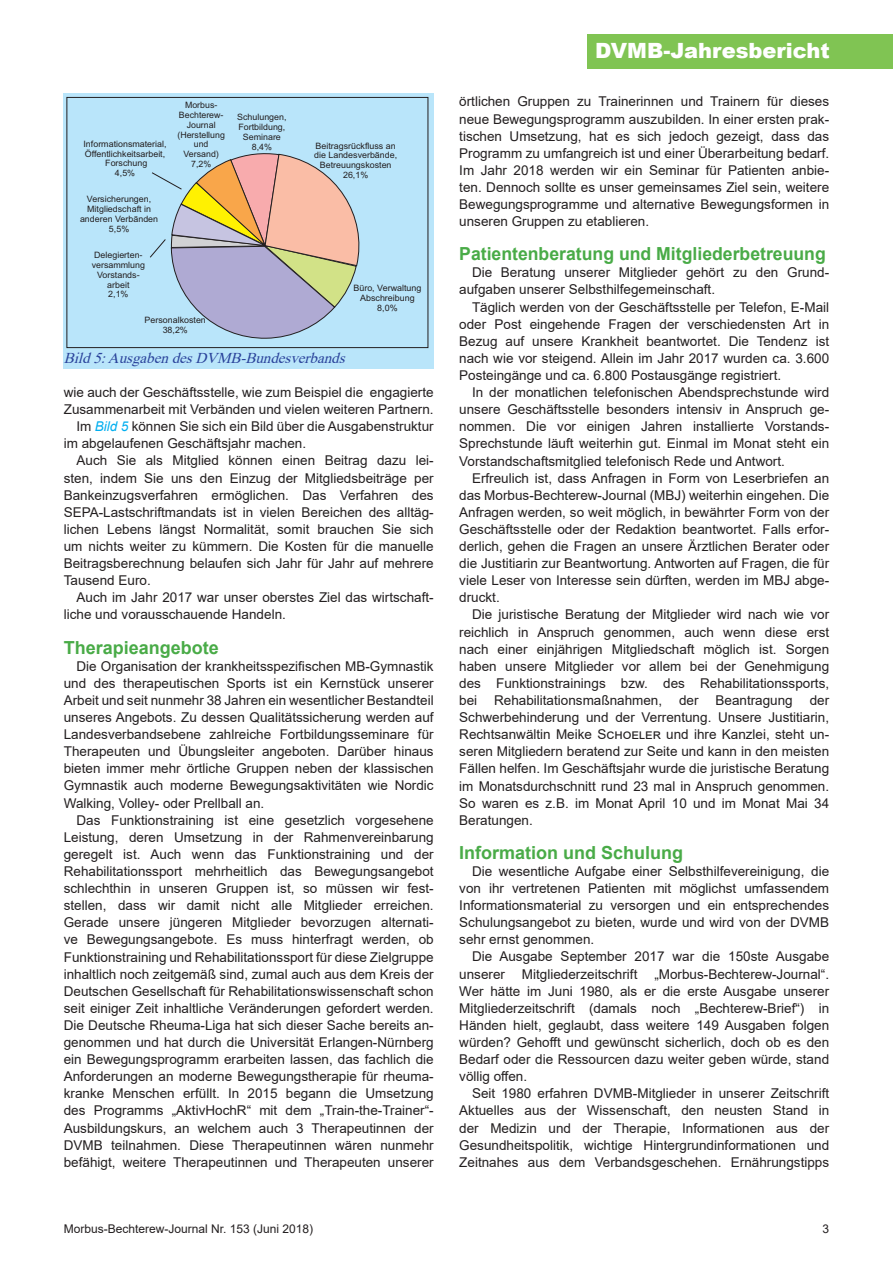
<style>
.page{position:relative;width:893px;height:1263px;background:#fff}
.page>*{position:absolute;margin:0;border:0;box-sizing:border-box;transform-origin:0 0}
.t1{font:900 21px "Arial";color:#fff}
.t2{font:700 18px "Arial";color:#49ab47}
.t3{font:italic 15px "Times New Roman";color:#2a439b}
.t4{font:13.5px/17.1px "Arial";color:#231f20;text-align:justify}
.t5{font:12px "Arial";color:#231f20}
.t6{font:8.85px/9.9px "Arial";color:#231f20;text-align:center}
.t7{font:8.7px/9.8px "Arial";color:#231f20;text-align:center}
.s1{font-style:italic;color:#00aeef}
</style>
<div class="page">
<div style="left:587px;top:34px;width:306px;height:34px;background:#80c453"></div>
<div style="left:63px;top:94px;width:371px;height:275px;background:#b9e5fa"></div>
<div style="left:67px;top:97px;width:361px;height:251px;border:1px solid #231f20"></div>
<svg style="left:150px;top:153px;width:210px;height:186px"></svg>
<p class="t7" style="left:83px;top:139px;width:85px">Informationsmaterial,<br>Öffentlichkeitsarbeit,<br>Forschung<br>4,5%</p>
<p class="t7" style="left:80px;top:194px;width:80px">Versicherungen,<br>Mitgliedschaft in anderen Verbänden<br>5,5%</p>
<p class="t7" style="left:92px;top:250px;width:55px">Delegierten&shy;versammlung<br>Vorstands&shy;arbeit<br>2,1%</p>
<p class="t7" style="left:177px;top:100px;width:49px">Morbus-<br>Bechterew-<br>Journal (Herstellung und<br>Versand)<br>7,2%</p>
<p class="t7" style="left:145px;top:315px;width:63px">Personalkosten<br>38,2%</p>
<p class="t7" style="left:237px;top:112px;width:51px">Schulungen,<br>Fortbildung,<br>Seminare<br>8,4%</p>
<p class="t7" style="left:314px;top:141px;width:85px">Beitragsrückfluss an die Landesverbände,<br>Betreuungskosten<br>26,1%</p>
<p class="t6" style="left:353px;top:283px;width:70px">Büro, Verwaltung<br>Abschreibung<br>8,0%</p>
<p class="t3" style="left:64px;top:347px;width:288px">Bild5:AusgabendesDVMB-Bundesverbands</p>
<p class="t4" style="left:64px;top:384px;width:371px">wie auch der Geschäftsstelle, wie zum Beispiel die engagierte</p>
<p class="t4" style="left:64px;top:401px;width:371px">Zusammenarbeit mit Verbänden und vielen weiteren Partnern.</p>
<p class="t4" style="left:77px;top:418px;width:359px">Im <span class="s1">Bild 5</span> können Sie sich ein Bild über die Ausgabenstruktur</p>
<p class="t4" style="left:64px;top:435px;width:244px">im abgelaufenen Geschäftsjahr machen.</p>
<p class="t4" style="left:77px;top:452px;width:359px">Auch Sie als Mitglied können einen Beitrag dazu lei-</p>
<p class="t4" style="left:64px;top:469px;width:371px">sten, indem Sie uns den Einzug der Mitgliedsbeiträge per</p>
<p class="t4" style="left:64px;top:486px;width:371px">Bankeinzugsverfahren ermöglichen. Das Verfahren des</p>
<p class="t4" style="left:64px;top:503px;width:371px">SEPA-Lastschriftmandats ist in vielen Bereichen des alltäg-</p>
<p class="t4" style="left:64px;top:520px;width:371px">lichen Lebens längst Normalität, somit brauchen Sie sich</p>
<p class="t4" style="left:64px;top:538px;width:371px">um nichts weiter zu kümmern. Die Kosten für die manuelle</p>
<p class="t4" style="left:64px;top:555px;width:371px">Beitragsberechnung belaufen sich Jahr für Jahr auf mehrere</p>
<p class="t4" style="left:64px;top:572px;width:89px">Tausend Euro.</p>
<p class="t4" style="left:77px;top:589px;width:359px">Auch im Jahr 2017 war unser oberstes Ziel das wirtschaft-</p>
<p class="t4" style="left:64px;top:606px;width:224px">liche und vorausschauende Handeln.</p>
<h2 class="t2" style="left:64px;top:634px;width:157px">Therapieangebote</h2>
<p class="t4" style="left:64px;top:657px;width:371px;text-indent:13px">Die Organisation der krankheitsspezifischen MB-Gymnastik und des therapeutischen Sports ist ein Kernstück unserer Arbeit und seit nunmehr 38 Jahren ein wesentlicher Bestandteil unseres Angebots. Zu dessen Qualitätssicherung werden auf Landesverbandsebene zahlreiche Fortbildungsseminare für Therapeuten und Übungsleiter angeboten. Darüber hinaus bieten immer mehr örtliche Gruppen neben der klassischen Gymnastik auch moderne Bewegungsaktivitäten wie Nordic Walking, Volley- oder Prellball an.</p>
<p class="t4" style="left:64px;top:811px;width:371px;text-indent:13px">Das Funktionstraining ist eine gesetzlich vorgesehene Leistung, deren Umsetzung in der Rahmenvereinbarung geregelt ist. Auch wenn das Funktionstraining und der Rehabilitationssport mehrheitlich das Bewegungsangebot schlechthin in unseren Gruppen ist, so müssen wir fest&shy;stellen, dass wir damit nicht alle Mitglieder erreichen.<br>Gerade unsere jüngeren Mitglieder bevorzugen alternati&shy;ve Bewegungsangebote. Es muss hinterfragt werden, ob Funktionstraining und Rehabilitationssport für diese Zielgruppe inhaltlich noch zeitgemäß sind, zumal auch aus dem Kreis der Deutschen Gesellschaft für Rehabilitationswissenschaft schon seit einiger Zeit inhaltliche Veränderungen gefordert werden.<br>Die Deutsche Rheuma-Liga hat sich dieser Sache bereits an&shy;genommen und hat durch die Universität Erlangen-Nürnberg ein Bewegungsprogramm erarbeiten lassen, das fachlich die Anforderungen an moderne Bewegungstherapie für rheuma&shy;kranke Menschen erfüllt. In 2015 begann die Umsetzung des Programms „AktivHochR“ mit dem „Train-the-Trainer“- Ausbildungskurs, an welchem auch 3 Therapeutinnen der DVMB teilnahmen. Diese Therapeutinnen wären nunmehr befähigt, weitere Therapeutinnen und Therapeuten unserer</p>
<h1 class="t1" style="left:595px;top:35px;width:236px">DVMB-Jahresbericht</h1>
<p class="t4" style="left:459px;top:93px;width:371px">örtlichen Gruppen zu Trainerinnen und Trainern für dieses neue Bewegungsprogramm auszubilden. In einer ersten prak&shy;tischen Umsetzung, hat es sich jedoch gezeigt, dass das Programm zu umfangreich ist und einer Überarbeitung bedarf.<br>Im Jahr 2018 werden wir ein Seminar für Patienten anbie&shy;ten. Dennoch sollte es unser gemeinsames Ziel sein, weitere Bewegungsprogramme und alternative Bewegungsformen in unseren Gruppen zu etablieren.</p>
<h2 class="t2" style="left:459px;top:241px;width:368px">Patientenberatung und Mitgliederbetreuung</h2>
<p class="t4" style="left:459px;top:264px;width:371px;text-indent:13px">Die Beratung unserer Mitglieder gehört zu den Grund&shy;aufgaben unserer Selbsthilfegemeinschaft.</p>
<p class="t4" style="left:459px;top:298px;width:371px;text-indent:13px">Täglich werden von der Geschäftsstelle per Telefon, E-Mail oder Post eingehende Fragen der verschiedensten Art in Bezug auf unsere Krankheit beantwortet. Die Tendenz ist nach wie vor steigend. Allein im Jahr 2017 wurden ca. 3.600<br>Posteingänge und ca. 6.800 Postausgänge registriert.</p>
<p class="t4" style="left:459px;top:384px;width:371px;text-indent:13px">In der monatlichen telefonischen Abendsprechstunde wird unsere Geschäftsstelle besonders intensiv in Anspruch ge&shy;nommen. Die vor einigen Jahren installierte Vorstands-Sprechstunde läuft weiterhin gut. Einmal im Monat steht ein Vorstandschaftsmitglied telefonisch Rede und Antwort.</p>
<p class="t4" style="left:459px;top:469px;width:371px;text-indent:13px">Erfreulich ist, dass Anfragen in Form von Leserbriefen an das Morbus-Bechterew-Journal (MBJ) weiterhin eingehen. Die Anfragen werden, so weit möglich, in bewährter Form von der Geschäftsstelle oder der Redaktion beantwortet. Falls erfor&shy;derlich, gehen die Fragen an unsere Ärztlichen Berater oder die Justitiarin zur Beantwortung. Antworten auf Fragen, die für viele Leser von Interesse sein dürften, werden im MBJ abge&shy;druckt.</p>
<p class="t4" style="left:459px;top:606px;width:371px;text-indent:13px">Die juristische Beratung der Mitglieder wird nach wie vor reichlich in Anspruch genommen, auch wenn diese erst nach einer einjährigen Mitgliedschaft möglich ist. Sorgen haben unsere Mitglieder vor allem bei der Genehmigung des Funktionstrainings bzw. des Rehabilitationssports, bei</p>
<p class="t4" style="left:494px;top:692px;width:206px">Rehabilitationsmaßnahmen, der</p>
<p class="t4" style="left:715px;top:692px;width:79px">Beantragung</p>
<p class="t4" style="left:459px;top:692px;width:371px;text-indent:350px">der Schwerbehinderung und der Verrentung. Unsere Justitiarin, Rechtsanwältin Meike Schoeler und ihre Kanzlei, steht un&shy;seren Mitgliedern beratend zur Seite und kann in den meisten Fällen helfen. Im Geschäftsjahr wurde die juristische Beratung im Monatsdurchschnitt rund 23 mal in Anspruch genommen.<br>So waren es z.B. im Monat April 10 und im Monat Mai 34<br>Beratungen.</p>
<h2 class="t2" style="left:459px;top:840px;width:226px">Information und Schulung</h2>
<p class="t4" style="left:459px;top:862px;width:371px;text-indent:13px">Die wesentliche Aufgabe einer Selbsthilfevereinigung, die von ihr vertretenen Patienten mit möglichst umfassendem Informationsmaterial zu versorgen und ein entsprechendes Schulungsangebot zu bieten, wurde und wird von der DVMB sehr ernst genommen.</p>
<p class="t4" style="left:459px;top:948px;width:371px;text-indent:13px">Die Ausgabe September 2017 war die 150ste Ausgabe unserer</p>
<p class="t4" style="left:459px;top:965px;width:371px;text-indent:195px">„Morbus-Bechterew-Journal“.<br>Wer hätte im Juni 1980, als er die erste Ausgabe unserer Mitgliederzeitschrift (damals noch „Bechterew-Brief“) in Händen hielt, geglaubt, dass weitere 149 Ausgaben folgen würden? Gehofft und gewünscht sicherlich, doch ob es den Bedarf oder die Ressourcen dazu weiter geben würde, stand völlig offen.</p>
<p class="t4" style="left:459px;top:1085px;width:371px;text-indent:13px">Seit 1980 erfahren DVMB-Mitglieder in unserer Zeitschrift Aktuelles aus der Wissenschaft, den neusten Stand in der Medizin und der Therapie, Informationen aus der Gesundheitspolitik, wichtige Hintergrundinformationen und Zeitnahes aus dem Verbandsgeschehen. Ernährungstipps</p>
<p class="t4" style="left:522px;top:965px;width:117px">Mitgliederzeitschrift</p>
<p class="t5" style="left:64px;top:1221px;width:251px">Morbus-Bechterew-Journal Nr. 153 (Juni 2018)</p>
<p class="t5" style="left:822px;top:1221px;width:8px">3</p>
</div>
